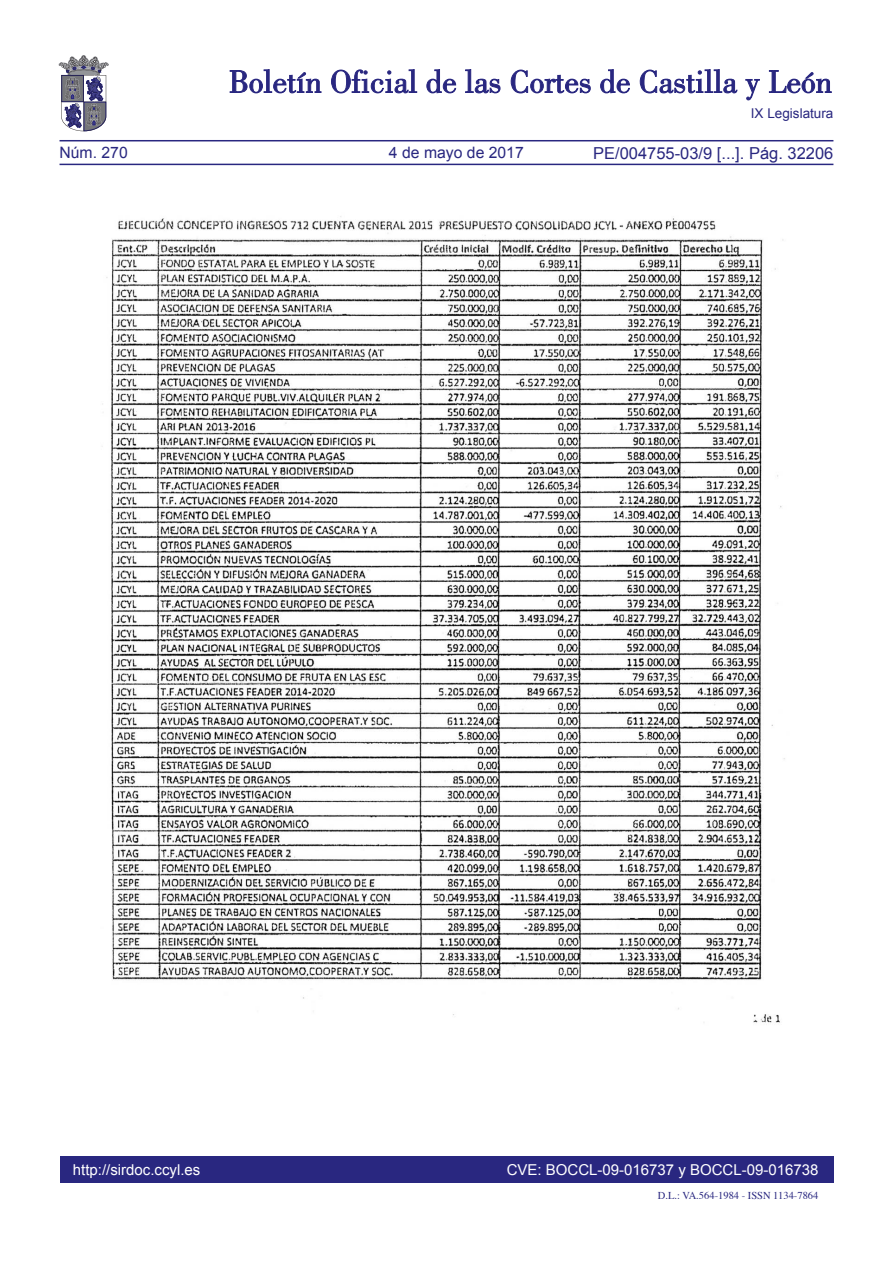
<style>
.page{position:relative;width:893px;height:1263px;background:#fff}
.page>*{position:absolute;margin:0;border:0;box-sizing:border-box;transform-origin:0 0}
.t1{font:16.5px "Arial";color:#292780}
.t2{font:15.75px "Arial";color:#292780}
.t3{font:15px "Arial";color:#fff}
.t4{font:13.5px "Arial";color:#292780}
.t5{font:10.5px "Times";color:#292780}
</style>
<div class="page">
<div style="left:60px;top:1157px;width:773px;height:26px;background:#292780"></div>
<hr style="left:60px;top:164px;width:773px;height:1px;background:#292780">
<hr style="left:60px;top:140px;width:773px;height:1px;background:#292780">
<svg style="left:230px;top:69px;width:91px;height:24px"></svg>
<svg style="left:331px;top:69px;width:86px;height:24px"></svg>
<svg style="left:426px;top:69px;width:30px;height:24px"></svg>
<svg style="left:465px;top:69px;width:35px;height:24px"></svg>
<svg style="left:511px;top:70px;width:80px;height:23px"></svg>
<svg style="left:600px;top:69px;width:30px;height:24px"></svg>
<svg style="left:640px;top:69px;width:97px;height:24px"></svg>
<svg style="left:745px;top:79px;width:15px;height:21px"></svg>
<svg style="left:769px;top:70px;width:62px;height:23px"></svg>
<svg style="left:59px;top:55px;width:49px;height:76px"></svg>
<img style="left:102px;top:216px;width:683px;height:807px">
<p class="t2" style="left:60px;top:142px;width:70px">Núm. 270</p>
<p class="t2" style="left:389px;top:142px;width:136px">4 de mayo de 2017</p>
<p class="t4" style="left:751px;top:105px;width:84px">IX Legislatura</p>
<p class="t1" style="left:593px;top:142px;width:242px">PE/004755-03/9 [...]. Pág. 32206</p>
<p class="t3" style="left:73px;top:1159px;width:129px">http://sirdoc.ccyl.es</p>
<p class="t3" style="left:507px;top:1159px;width:313px">CVE: BOCCL-09-016737 y BOCCL-09-016738</p>
<p class="t5" style="left:658px;top:1185px;width:162px">D.L.: VA.564-1984 - ISSN 1134-7864</p>
</div>
